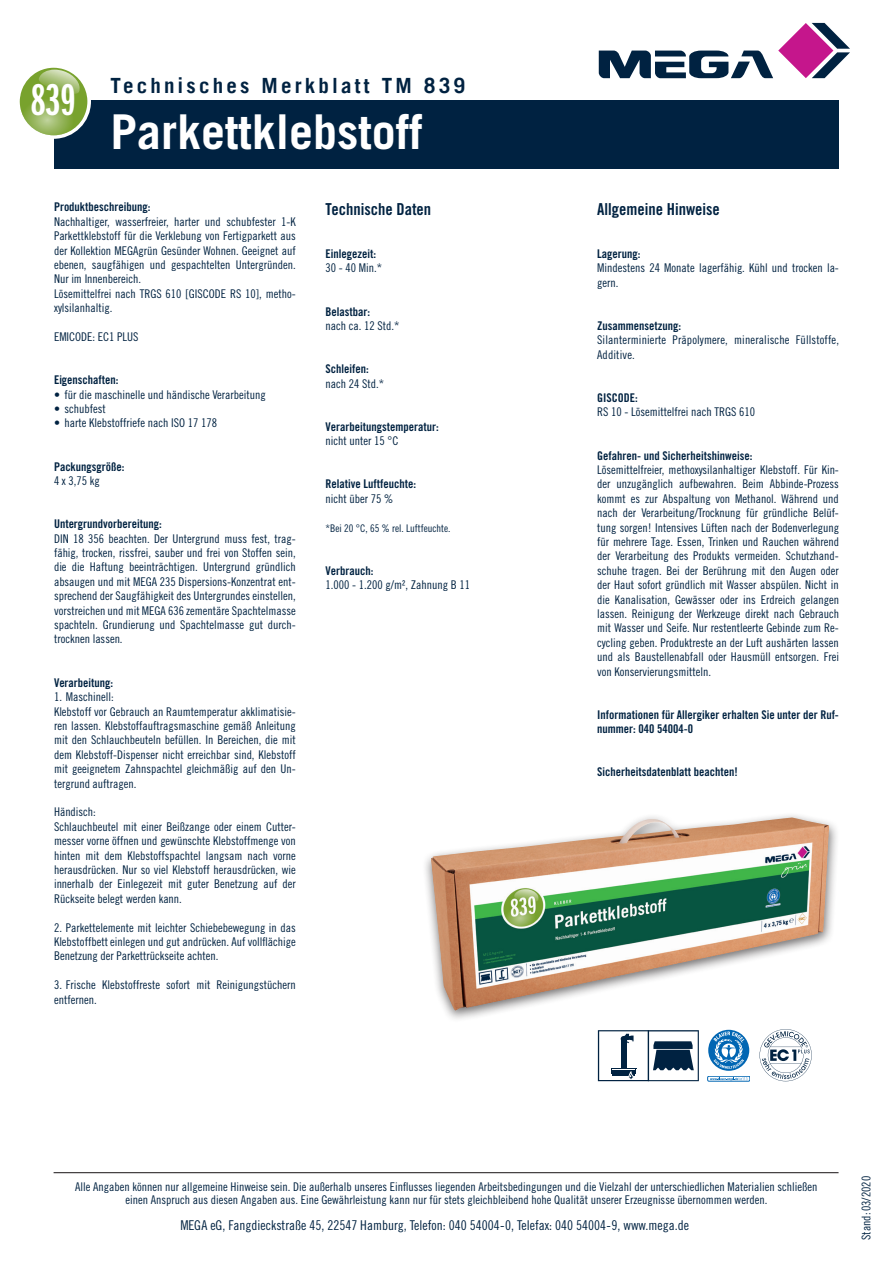
<style>
.page{position:relative;width:893px;height:1263px;background:#fff}
.page>*{position:absolute;margin:0;border:0;box-sizing:border-box;transform-origin:0 0}
.t1{font:700 48px "Trade Gothic LT Std";color:#fff}
.t2{font:46.2px "ITC Franklin Gothic Std Dm X Cp";color:#fff}
.t3{font:700 21px "Trade Gothic LT";letter-spacing:.15em;color:#002241}
.t4{font:16.5px "Trade Gothic LT Std Bd Cn 20";color:#002241}
.t5{font:13.5px "Trade Gothic LT Std Cn 18";color:#002241}
.t6{font:12px/14.4px "Trade Gothic LT Std Cn 18";color:#002241;text-align:justify}
.t7{font:12px/14.4px "Trade Gothic LT Std Bd Cn 20";color:#002241}
.t8{font:10.5px "Trade Gothic LT Std Cn 18";color:#002241}
</style>
<div class="page">
<div style="left:54px;top:101px;width:784px;height:68px;background:#002241"></div>
<svg style="left:16px;top:64px;width:75px;height:75px"></svg>
<svg style="left:20px;top:68px;width:66px;height:67px"></svg>
<svg style="left:599px;top:23px;width:251px;height:55px"></svg>
<hr style="left:54px;top:1172px;width:784px;height:1px;background:#231f20">
<div style="left:422px;top:812px;width:417px;height:211px;background:#231f20;opacity:.65"></div>
<img style="left:431px;top:817px;width:398px;height:194px">
<svg style="left:598px;top:1030px;width:101px;height:51px"></svg>
<svg style="left:708px;top:1030px;width:41px;height:41px"></svg>
<div style="left:708px;top:1076px;width:42px;height:5px;background:#d3e4f1"></div>
<div style="left:708px;top:1076px;width:42px;height:5px;border:1px solid #0166b3"></div>
<svg style="left:710px;top:1077px;width:37px;height:4px"></svg>
<svg style="left:760px;top:1029px;width:52px;height:52px"></svg>
<h2 class="t2" style="left:31px;top:75px;width:46px">839</h2>
<p class="t3" style="left:111px;top:73px;width:356px">Technisches Merkblatt TM 839</p>
<p class="t1" style="left:111px;top:103px;width:314px">Parkettklebstoff</p>
<p class="t7" style="left:54px;top:200px;width:98px">Produktbeschreibung:</p>
<p class="t6" style="left:54px;top:214px;width:243px">Nachhaltiger, wasserfreier, harter und schubfester 1-K Parkettklebstoff für die Verklebung von Fertigparkett aus der Kollektion MEGAgrün Gesünder Wohnen. Geeignet auf ebenen, saugfähigen und gespachtelten Untergründen.<br>Nur im Innenbereich.</p>
<p class="t6" style="left:54px;top:286px;width:243px">Lösemittelfrei nach TRGS 610 [GISCODE RS 10], metho&shy;xylsilanhaltig.</p>
<p class="t6" style="left:54px;top:329px;width:86px">EMICODE: EC1 PLUS</p>
<p class="t7" style="left:54px;top:373px;width:66px">Eigenschaften:</p>
<p class="t6" style="left:54px;top:387px;width:213px">• für die maschinelle und händische Verarbeitung</p>
<p class="t6" style="left:54px;top:401px;width:53px">• schubfest</p>
<p class="t6" style="left:54px;top:416px;width:165px">• harte Klebstoffriefe nach ISO 17 178</p>
<p class="t7" style="left:54px;top:459px;width:72px">Packungsgröße:</p>
<p class="t6" style="left:54px;top:473px;width:47px">4 x 3,75 kg</p>
<p class="t7" style="left:54px;top:517px;width:109px">Untergrundvorbereitung:</p>
<p class="t6" style="left:54px;top:531px;width:243px">DIN 18 356 beachten. Der Untergrund muss fest, trag&shy;fähig, trocken, rissfrei, sauber und frei von Stoffen sein, die die Haftung beeinträchtigen. Untergrund gründlich absaugen und mit MEGA 235 Dispersions-Konzentrat ent&shy;sprechend der Saugfähigkeit des Untergrundes einstellen, vorstreichen und mit MEGA 636 zementäre Spachtelmasse spachteln. Grundierung und Spachtelmasse gut durch&shy;trocknen lassen.</p>
<p class="t7" style="left:54px;top:675px;width:61px">Verarbeitung:</p>
<p class="t6" style="left:54px;top:689px;width:61px">1. Maschinell:</p>
<p class="t6" style="left:54px;top:704px;width:243px">Klebstoff vor Gebrauch an Raumtemperatur akklimatisie&shy;ren lassen. Klebstoffauftragsmaschine gemäß Anleitung mit den Schlauchbeuteln befüllen. In Bereichen, die mit dem Klebstoff-Dispenser nicht erreichbar sind, Klebstoff mit geeignetem Zahnspachtel gleichmäßig auf den Un&shy;tergrund auftragen.</p>
<p class="t6" style="left:54px;top:805px;width:43px">Händisch:</p>
<p class="t6" style="left:54px;top:819px;width:243px">Schlauchbeutel mit einer Beißzange oder einem Cutter&shy;messer vorne öffnen und gewünschte Klebstoffmenge von hinten mit dem Klebstoffspachtel langsam nach vorne herausdrücken. Nur so viel Klebstoff herausdrücken, wie innerhalb der Einlegezeit mit guter Benetzung auf der Rückseite belegt werden kann.</p>
<p class="t6" style="left:54px;top:920px;width:243px">2. Parkettelemente mit leichter Schiebebewegung in das Klebstoffbett einlegen und gut andrücken. Auf vollflächige Benetzung der Parkettrückseite achten.</p>
<p class="t6" style="left:54px;top:977px;width:243px">3. Frische Klebstoffreste sofort mit Reinigungstüchern entfernen.</p>
<p class="t4" style="left:326px;top:199px;width:107px">Technische Daten</p>
<p class="t7" style="left:326px;top:246px;width:52px">Einlegezeit:</p>
<p class="t6" style="left:326px;top:261px;width:58px">30 - 40 Min.*</p>
<p class="t7" style="left:326px;top:304px;width:46px">Belastbar:</p>
<p class="t6" style="left:326px;top:318px;width:75px">nach ca. 12 Std.*</p>
<p class="t7" style="left:326px;top:361px;width:45px">Schleifen:</p>
<p class="t6" style="left:326px;top:376px;width:60px">nach 24 Std.*</p>
<p class="t7" style="left:326px;top:419px;width:115px">Verarbeitungstemperatur:</p>
<p class="t6" style="left:326px;top:433px;width:74px">nicht unter 15 °C</p>
<p class="t7" style="left:326px;top:477px;width:92px">Relative Luftfeuchte:</p>
<p class="t6" style="left:326px;top:491px;width:69px">nicht über 75 %</p>
<p class="t8" style="left:326px;top:521px;width:126px">*Bei 20 °C, 65 % rel. Luftfeuchte.</p>
<p class="t7" style="left:326px;top:563px;width:49px">Verbrauch:</p>
<p class="t6" style="left:326px;top:577px;width:146px">1.000 - 1.200 g/m², Zahnung B 11</p>
<p class="t4" style="left:597px;top:199px;width:124px">Allgemeine Hinweise</p>
<p class="t7" style="left:597px;top:246px;width:45px">Lagerung:</p>
<p class="t6" style="left:597px;top:261px;width:243px">Mindestens 24 Monate lagerfähig. Kühl und trocken la&shy;gern.</p>
<p class="t7" style="left:597px;top:318px;width:85px">Zusammensetzung:</p>
<p class="t6" style="left:597px;top:333px;width:243px">Silanterminierte Präpolymere, mineralische Füllstoffe,<br>Additive.</p>
<p class="t7" style="left:597px;top:390px;width:42px">GISCODE:</p>
<p class="t6" style="left:597px;top:405px;width:159px">RS 10 - Lösemittelfrei nach TRGS 610</p>
<p class="t7" style="left:597px;top:448px;width:157px">Gefahren- und Sicherheitshinweise:</p>
<p class="t6" style="left:597px;top:462px;width:243px">Lösemittelfreier, methoxysilanhaltiger Klebstoff. Für Kin&shy;der unzugänglich aufbewahren. Beim Abbinde-Prozess kommt es zur Abspaltung von Methanol. Während und nach der Verarbeitung/Trocknung für gründliche Belüf&shy;tung sorgen! Intensives Lüften nach der Bodenverlegung für mehrere Tage. Essen, Trinken und Rauchen während der Verarbeitung des Produkts vermeiden. Schutzhand&shy;schuhe tragen. Bei der Berührung mit den Augen oder der Haut sofort gründlich mit Wasser abspülen. Nicht in die Kanalisation, Gewässer oder ins Erdreich gelangen lassen. Reinigung der Werkzeuge direkt nach Gebrauch mit Wasser und Seife. Nur restentleerte Gebinde zum Re&shy;cycling geben. Produktreste an der Luft aushärten lassen und als Baustellenabfall oder Hausmüll entsorgen. Frei von Konservierungsmitteln.</p>
<p class="t7" style="left:597px;top:707px;width:243px">Informationen für Allergiker erhalten Sie unter der Ruf&shy;nummer: 040 54004-0</p>
<p class="t7" style="left:597px;top:765px;width:142px">Sicherheitsdatenblatt beachten!</p>
<p class="t6" style="left:75px;top:1180px;width:744px;line-height:13.5px;text-align:center">Alle Angaben können nur allgemeine Hinweise sein. Die außerhalb unseres Einflusses liegenden Arbeitsbedingungen und die Vielzahl der unterschiedlichen Materialien schließen einen Anspruch aus diesen Angaben aus. Eine Gewährleistung kann nur für stets gleichbleibend hohe Qualität unserer Erzeugnisse übernommen werden.</p>
<p class="t6" style="left:859px;top:1240px;width:66px;rotate:-90deg">Stand: 03/2020</p>
<p class="t5" style="left:180px;top:1217px;width:510px">MEGA eG, Fangdieckstraße 45, 22547 Hamburg, Telefon: 040 54004-0, Telefax: 040 54004-9, www.mega.de</p>
</div>
